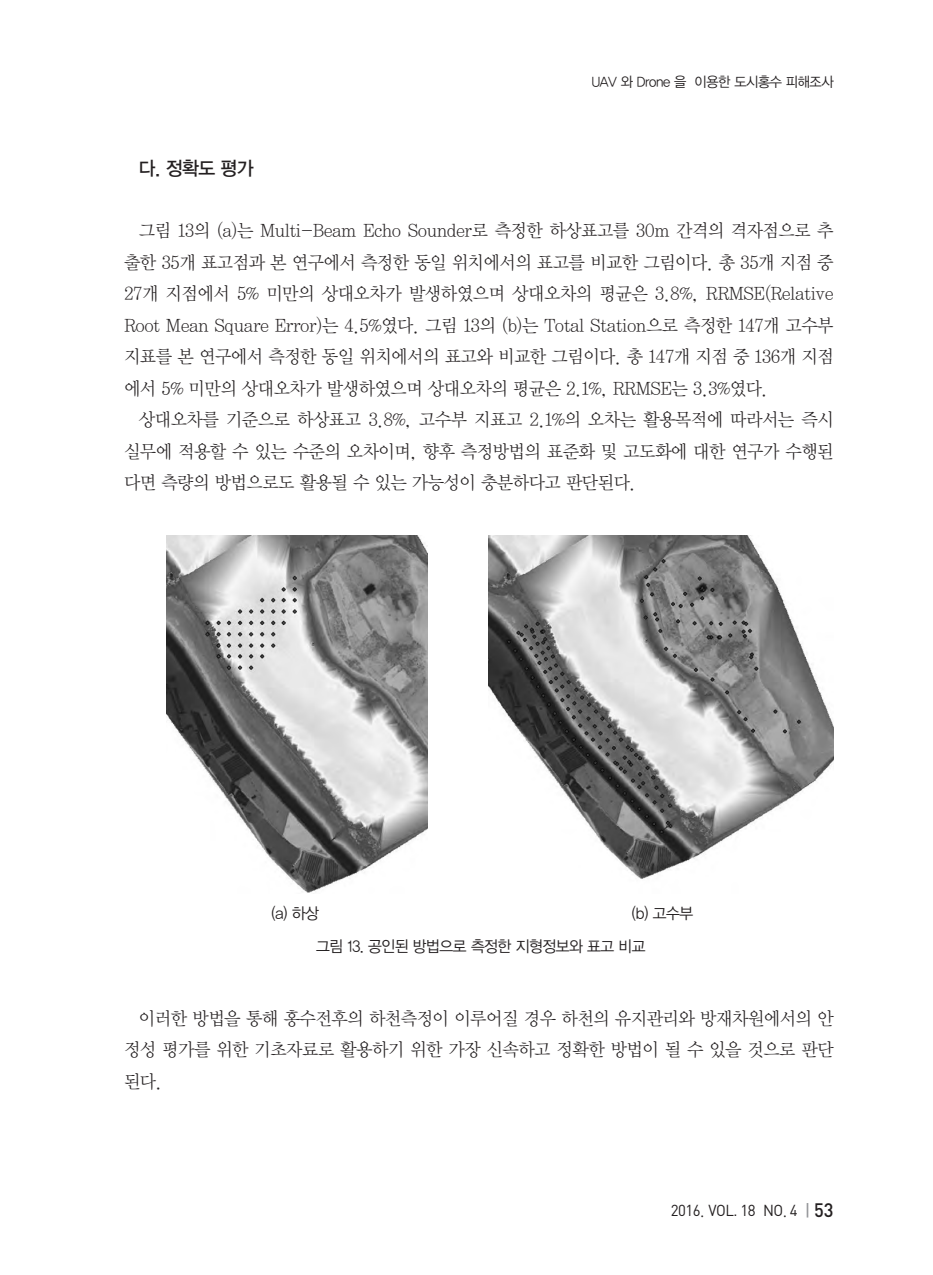
<style>
.page{position:relative;width:933px;height:1275px;background:#fff}
.page>*{position:absolute;margin:0;border:0;box-sizing:border-box;transform-origin:0 0}
.t1{font:19.25px "YDVYGO Std 13";color:#231f20;scale:.95 1}
.t2{font:18.38px/31.5px "YDVY Mj O Std 12";letter-spacing:-.03em;color:#231f20;text-align:justify;scale:.95 1}
.t3{font:15.75px/33.1px "YDVYGO Std 12";letter-spacing:-.03em;color:#231f20;scale:.95 1}
.t4{font:15.75px "DIN Pro";letter-spacing:-.03em;color:#231f20;scale:.95 1}
.t5{font:14px "YDVYGO Std 32";letter-spacing:-.03em;color:#231f20;scale:.95 1}
.s1{font-family:"Adobe Myungjo Std";font-weight:500}
.s2{font-family:"YDVYGO Std 14";color:#939598}
.s3{font-weight:500;font-size:19.25px}
</style>
<div class="page">
<img style="left:166px;top:536px;width:261px;height:357px">
<img style="left:488px;top:536px;width:345px;height:343px">
<p class="t1" style="left:139px;top:159px;width:122px">다. 정확도 평가</p>
<p class="t5" style="left:592px;top:74px;width:256px">UAV 와 Drone 을 이용한 도시홍수 피해조사</p>
<p class="t2" style="left:124px;top:216px;width:748px;text-indent:15px">그림 13의 (a)는 Multi-Beam Echo Sounder로 측정한 하상표고를 30m 간격의 격자점으로 추 출한 35개 표고점과 본 연구에서 측정한 동일 위치에서의 표고를 비교한 그림이다. 총 35개 지점 중 27개 지점에서 5% 미만의 상대오차가 발생하였으며 상대오차의 평균은 3.8%, RRMSE(Relative Root Mean Square Error)는 4.5%였다. 그림 13의 (b)는 Total Station으로 측정한 147개 고수부 지표를 본 연구에서 측정한 동일 위치에서의 표고와 비교한 그림이다. 총 147개 지점 중 136개 지점 에서 5% 미만의 상대오차가 발생하였으며 상대오차의 평균은 2.1%, RRMSE는 3.3%였다.</p>
<p class="t2" style="left:124px;top:405px;width:748px;text-indent:15px">상대오차를 기준으로 하상표고 3.8%, 고수부 지표고 2.1%의 오차는 활용목적에 따라서는 즉시 실무에 적용할 수 있는 수준의 오차이며, 향후 측정방법의 표준화 및 고도화에 대한 연구가 수행된 다면 측량의 방법으로도 활용될 수 있는 가능성이 충분하다고 판단된다.</p>
<p class="t3" style="left:272px;top:897px;width:51px">(a) 하상</p>
<p class="t3" style="left:316px;top:897px;width:398px;text-indent:316px">(b) 고수부 그림 13. 공인된 방법으로 측정한 지형정보와 표고 비교</p>
<p class="t2" style="left:124px;top:1003px;width:748px;text-indent:15px">이러한 방법을 통해 홍수전후의 하천측정이 이루어질 경우 하천의 유지관리와 방재차원에서의 안 정성 평가를 위한 기초자료로 활용하기 위한 가장 신속하고 정확한 방법이 될 수 있을 것으로 판단 된다.</p>
<p class="t4" style="left:670px;top:1200px;width:173px">2016<span class="s1">.</span> VOL. 18 NO<span class="s1">.</span> 4 <span class="s2">|</span> <span class="s3">53</span></p>
</div>
